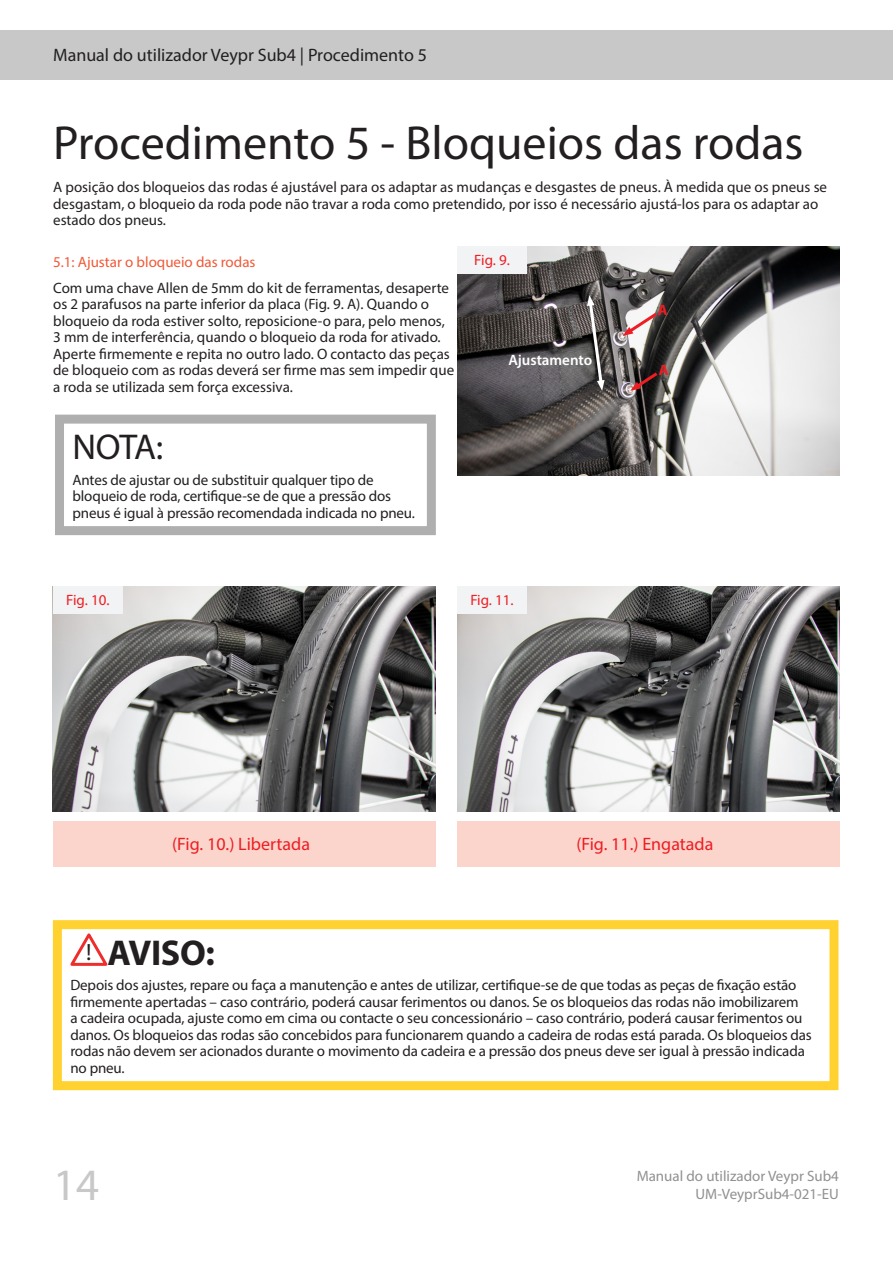
<style>
.page{position:relative;width:893px;height:1263px;background:#fff}
.page>*{position:absolute;margin:0;border:0;box-sizing:border-box;transform-origin:0 0}
.Heading_1{font:48px "Myriad Pro";color:#231f20}
.t1{font:45px "Myriad Pro";color:#c8c8c8}
.Box_Heading{font:700 36px "Myriad Pro";letter-spacing:-.01em;color:#231f20}
.Box_Heading-2{font:36px "Myriad Pro";color:#231f20}
.t2{font:23.55px "Myriad Pro";color:#231f20}
.t3{font:18px "Myriad Pro";color:#231f20}
.Table_Text_10_12_RED{font:18px "Myriad Pro";color:#ee1d23}
.Box_Text_10_11{font:15px/16.5px "Myriad Pro";letter-spacing:-.01em;color:#231f20}
.Internal_Heading_-_R{font:15px "Myriad Pro";color:#f05937}
.Image_no{font:15px "Myriad Pro";color:#ee1d23}
.Table_Text_10_12_RED-2{font:600 15px "Myriad Pro";color:#fff}
.Table_Text_10_12_RED-3{font:700 15px "Myriad Pro";color:#ee1d23}
</style>
<div class="page">
<div style="left:0;top:31px;width:893px;height:49px;background:#c8c8c8"></div>
<div style="left:55px;top:415px;width:381px;height:120px;border:9px solid #afafaf"></div>
<div style="left:53px;top:920px;width:785px;height:170px;border:9px solid #ffd231"></div>
<svg style="left:70px;top:933px;width:38px;height:33px"></svg>
<img style="left:457px;top:246px;width:383px;height:229px">
<div style="left:457px;top:246px;width:70px;height:28px;background:#f2f3f4"></div>
<img style="left:457px;top:586px;width:383px;height:225px">
<div style="left:457px;top:586px;width:70px;height:28px;background:#f2f3f4"></div>
<img style="left:53px;top:586px;width:383px;height:225px">
<div style="left:53px;top:586px;width:70px;height:28px;background:#f2f3f4"></div>
<svg style="left:622px;top:310px;width:38px;height:26px"></svg>
<svg style="left:630px;top:369px;width:31px;height:22px"></svg>
<svg style="left:587px;top:295px;width:17px;height:96px;background:#6a6766"></svg>
<div style="left:53px;top:821px;width:383px;height:46px;background:#fbd4cb"></div>
<div style="left:457px;top:821px;width:383px;height:45px;background:#fbd4cb"></div>
<p class="t3" style="left:53px;top:44px;width:375px">Manual do utilizador Veypr Sub4 | Procedimento 5</p>
<p class="Heading_1" style="left:53px;top:113px;width:752px">Procedimento 5 - Bloqueios das rodas</p>
<p class="Box_Text_10_11" style="left:53px;top:179px;width:775px">A posição dos bloqueios das rodas é ajustável para os adaptar as mudanças e desgastes de pneus. À medida que os pneus se desgastam, o bloqueio da roda pode não travar a roda como pretendido, por isso é necessário ajustá-los para os adaptar ao estado dos pneus.</p>
<p class="Internal_Heading_-_R" style="left:53px;top:253px;width:204px">5.1: Ajustar o bloqueio das rodas</p>
<p class="Box_Text_10_11" style="left:53px;top:279px;width:403px">Com uma chave Allen de 5mm do kit de ferramentas, desaperte os 2 parafusos na parte inferior da placa (Fig. 9. A). Quando o bloqueio da roda estiver solto, reposicione-o para, pelo menos, 3 mm de interferência, quando o bloqueio da roda for ativado.<br>Aperte firmemente e repita no outro lado. O contacto das peças de bloqueio com as rodas deverá ser firme mas sem impedir que a roda se utilizada sem força excessiva.</p>
<p class="Box_Heading-2" style="left:73px;top:425px;width:92px">NOTA:</p>
<p class="Box_Text_10_11" style="left:73px;top:471px;width:344px">Antes de ajustar ou de substituir qualquer tipo de bloqueio de roda, certifique-se de que a pressão dos pneus é igual à pressão recomendada indicada no pneu.</p>
<p class="Image_no" style="left:474px;top:251px;width:37px">Fig. 9.</p>
<p class="Table_Text_10_12_RED-3" style="left:658px;top:300px;width:11px">A</p>
<p class="Table_Text_10_12_RED-2" style="left:508px;top:351px;width:85px">Ajustamento</p>
<p class="Table_Text_10_12_RED-3" style="left:659px;top:360px;width:11px">A</p>
<p class="Image_no" style="left:66px;top:591px;width:45px">Fig. 10.</p>
<p class="Image_no" style="left:470px;top:591px;width:45px">Fig. 11.</p>
<p class="Table_Text_10_12_RED" style="left:172px;top:833px;width:139px">(Fig. 10.) Libertada</p>
<p class="Table_Text_10_12_RED" style="left:576px;top:832px;width:139px">(Fig. 11.) Engatada</p>
<p class="Box_Heading" style="left:107px;top:929px;width:109px">AVISO:</p>
<p class="Box_Text_10_11" style="left:70px;top:977px;width:743px">Depois dos ajustes, repare ou faça a manutenção e antes de utilizar, certifique-se de que todas as peças de fixação estão firmemente apertadas – caso contrário, poderá causar ferimentos ou danos. Se os bloqueios das rodas não imobilizarem<br>a cadeira ocupada, ajuste como em cima ou contacte o seu concessionário – caso contrário, poderá causar ferimentos ou danos. Os bloqueios das rodas são concebidos para funcionarem quando a cadeira de rodas está parada. Os bloqueios das rodas não devem ser acionados durante o movimento da cadeira e a pressão dos pneus deve ser igual à pressão indicada no pneu.</p>
<h3 class="t2" style="left:86px;top:937px;width:7px">!</h3>
<h2 class="t1" style="left:53px;top:1157px;width:48px">14</h2>
<p class="Box_Text_10_11" style="left:636px;top:1168px;width:204px">Manual do utilizador Veypr Sub4</p>
<p class="Box_Text_10_11" style="left:695px;top:1186px;width:145px">UM-VeyprSub4-021-EU</p>
</div>
